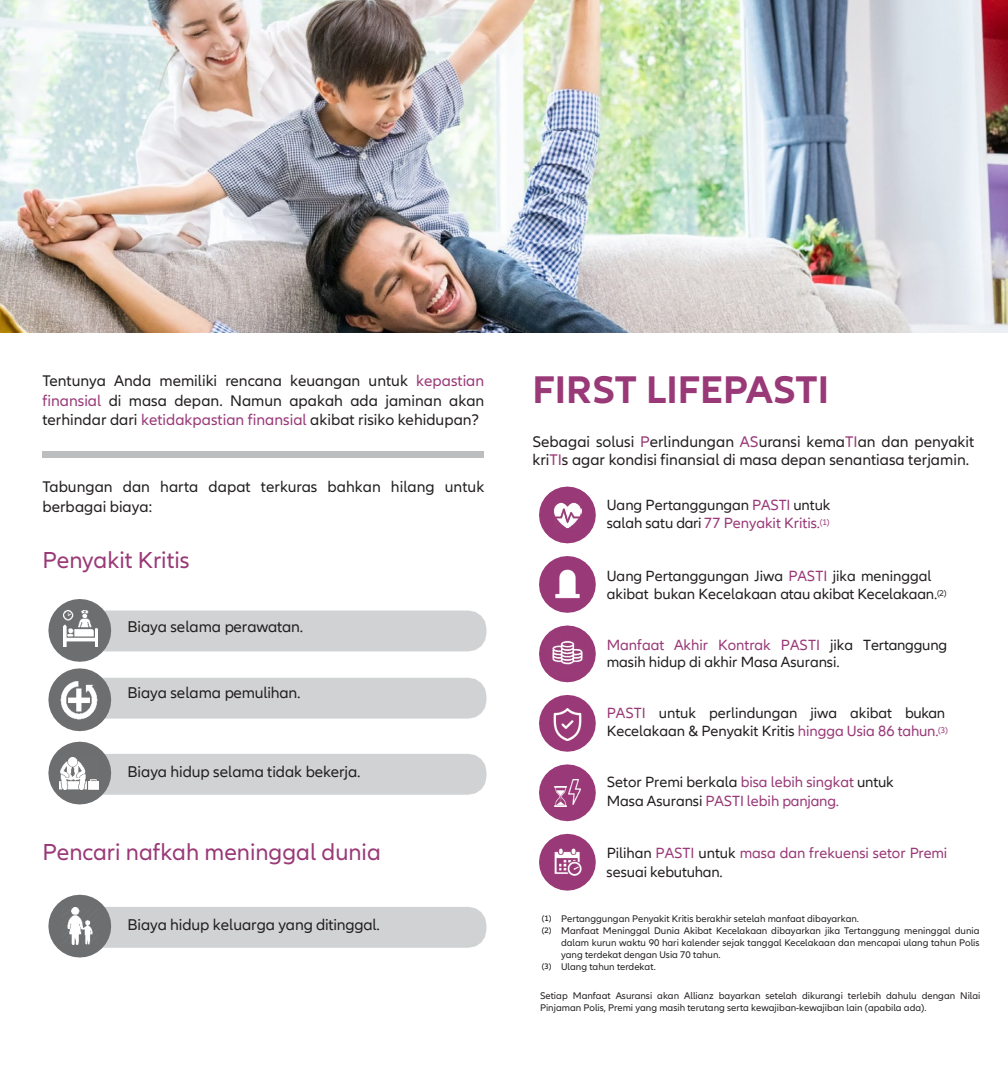
<style>
.page{position:relative;width:1008px;height:1080px;background:#fff}
.page>*{position:absolute;margin:0;border:0;box-sizing:border-box;transform-origin:0 0}
.t1{font:700 40px "Allianz Neo";color:#993977}
.t2{font:24px "Allianz Neo";color:#993977}
.t3{font:16px/19.2px "Allianz Neo";color:#231f20}
.t4{font:15.2px/18.2px "Allianz Neo";letter-spacing:-.005em;color:#231f20}
.t5{font:15.2px/18.6px "Allianz Neo";letter-spacing:-.005em;color:#993977}
.t6{font:10px/12px "Allianz Neo";color:#231f20}
.t7{font:8.2px/12.4px "Allianz Neo";color:#000}
.s1{color:#993977}
.s2{color:#231f20}
</style>
<div class="page">
<img style="left:0;top:0;width:1008px;height:332px">
<div style="left:42px;top:451px;width:442px;height:7px;background:#bbbdbf"></div>
<svg style="left:48px;top:599px;width:438px;height:63px"></svg>
<svg style="left:48px;top:668px;width:438px;height:63px"></svg>
<svg style="left:48px;top:742px;width:438px;height:62px"></svg>
<svg style="left:48px;top:895px;width:438px;height:63px"></svg>
<img style="left:64px;top:611px;width:34px;height:36px">
<img style="left:60px;top:680px;width:38px;height:39px">
<img style="left:59px;top:757px;width:40px;height:32px">
<img style="left:61px;top:907px;width:38px;height:38px">
<svg style="left:539px;top:487px;width:57px;height:56px"></svg>
<svg style="left:539px;top:556px;width:57px;height:57px"></svg>
<svg style="left:539px;top:625px;width:57px;height:57px"></svg>
<svg style="left:539px;top:695px;width:57px;height:57px"></svg>
<svg style="left:539px;top:764px;width:57px;height:57px"></svg>
<img style="left:553px;top:501px;width:29px;height:29px">
<img style="left:545px;top:562px;width:44px;height:44px">
<img style="left:545px;top:630px;width:45px;height:45px">
<img style="left:551px;top:708px;width:32px;height:32px">
<img style="left:555px;top:786px;width:12px;height:20px">
<img style="left:568px;top:779px;width:12px;height:26px">
<svg style="left:539px;top:834px;width:57px;height:57px"></svg>
<img style="left:554px;top:848px;width:29px;height:29px">
<p class="t3" style="left:42px;top:372px;width:443px;text-align:justify">Tentunya Anda memiliki rencana keuangan untuk <span class="s1">kepastian finansial</span> di masa depan. Namun apakah ada jaminan akan terhindar dari <span class="s1">ketidakpastian finansial</span> akibat risiko kehidupan?</p>
<h1 class="t1" style="left:532px;top:367px;width:298px">FIRST LIFEPASTI</h1>
<p class="t3" style="left:532px;top:433px;width:443px;line-height:18px">Sebagai solusi <span class="s1">P</span>erlindungan <span class="s1">AS</span>uransi kema<span class="s1">TI</span>an dan penyakit kri<span class="s1">TI</span>s agar kondisi finansial di masa depan senantiasa terjamin.</p>
<p class="t3" style="left:42px;top:478px;width:443px">Tabungan dan harta dapat terkuras bahkan hilang untuk berbagai biaya:</p>
<h2 class="t2" style="left:42px;top:546px;width:149px">Penyakit Kritis</h2>
<p class="t4" style="left:607px;top:496px;width:225px">Uang Pertanggungan <span class="s1">PASTI</span> untuk salah satu dari <span class="s1">77 Penyakit Kritis.</span><sup>(1)</sup></p>
<p class="t4" style="left:607px;top:567px;width:341px">Uang Pertanggungan Jiwa <span class="s1">PASTI</span> jika meninggal akibat bukan Kecelakaan atau akibat Kecelakaan.<sup>(2)</sup></p>
<p class="t4" style="left:607px;top:637px;width:342px;line-height:17px"><span class="s1">Manfaat Akhir Kontrak PASTI</span> jika Tertanggung masih hidup di akhir Masa Asuransi.</p>
<p class="t4" style="left:607px;top:704px;width:343px"><span class="s1">PASTI</span> untuk perlindungan jiwa akibat bukan<br>Kecelakaan &amp; Penyakit Kritis <span class="s1">hingga Usia 86 tahun.</span><sup>(3)</sup></p>
<p class="t4" style="left:607px;top:773px;width:288px">Setor Premi berkala <span class="s1">bisa lebih singkat</span> untuk<br>Masa Asuransi <span class="s1">PASTI lebih panjang.</span></p>
<p class="t5" style="left:607px;top:844px;width:342px"><span class="s2">Pilihan</span> PASTI <span class="s2">untuk</span> masa dan frekuensi setor Premi <span class="s2">sesuai kebutuhan.</span></p>
<p class="t3" style="left:127px;top:618px;width:177px">Biaya selama perawatan.</p>
<p class="t3" style="left:127px;top:684px;width:174px">Biaya selama pemulihan.</p>
<p class="t3" style="left:128px;top:762px;width:234px">Biaya hidup selama tidak bekerja.</p>
<h2 class="t2" style="left:42px;top:838px;width:340px">Pencari nafkah meninggal dunia</h2>
<p class="t3" style="left:127px;top:915px;width:254px">Biaya hidup keluarga yang ditinggal.</p>
<p class="t7" style="left:542px;top:912px;width:11px">(1) (2)</p>
<p class="t7" style="left:542px;top:960px;width:11px">(3)</p>
<p class="t6" style="left:561px;top:913px;width:420px">Pertanggungan Penyakit Kritis berakhir setelah manfaat dibayarkan.<br>Manfaat Meninggal Dunia Akibat Kecelakaan dibayarkan jika Tertanggung meninggal dunia dalam kurun waktu 90 hari kalender sejak tanggal Kecelakaan dan mencapai ulang tahun Polis yang terdekat dengan Usia 70 tahun.<br>Ulang tahun terdekat.</p>
<p class="t6" style="left:540px;top:990px;width:442px">Setiap Manfaat Asuransi akan Allianz bayarkan setelah dikurangi terlebih dahulu dengan Nilai<br>Pinjaman Polis, Premi yang masih terutang serta kewajiban-kewajiban lain (apabila ada).</p>
</div>
